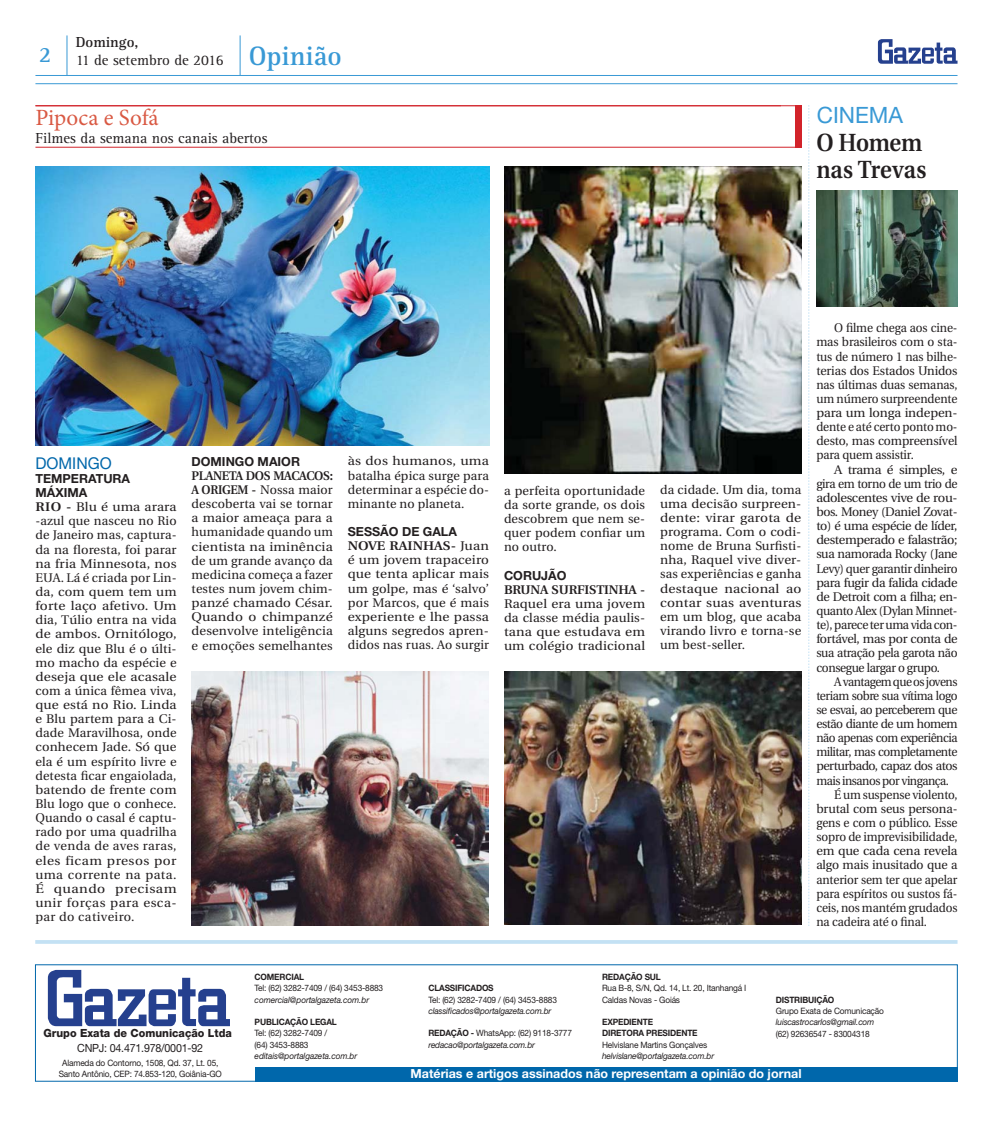
<style>
.page{position:relative;width:993px;height:1124px;background:#fff}
.page>*{position:absolute;margin:0;border:0;box-sizing:border-box;transform-origin:0 0}
.t1{font:600 24.75px/26.2px "Utopia";color:#231f20;scale:.91 1}
.t2{font:23.25px "Minion Pro";color:#d95943}
.t3{font:22.5px "Helvetica Neue";color:#3999d5}
.t4{font:16.25px "Helvetica Neue";color:#0067ab}
.t5{font:15px/18px "Rotis Serif";color:#231f20}
.t6{font:12.5px/14.1px "Utopia";letter-spacing:-.01em;color:#231f20;text-align:justify;scale:1.08 1}
.t7{font:12.5px/14.1px "Utopia";letter-spacing:-.01em;color:#231f20;text-align:justify}
.t8{font:12.5px/14.1px "Utopia";letter-spacing:-.01em;color:#231f20;text-align:justify;scale:.94 1}
.t9{font:12.5px/14.1px "Utopia";letter-spacing:-.01em;color:#231f20;text-align:justify;scale:1.04 1}
.t10{font:12.5px/14.1px "Utopia";letter-spacing:-.01em;color:#231f20;text-align:justify;scale:1.1 1}
.t11{font:12.5px "Utopia";letter-spacing:-.04em;color:#231f20;scale:.94 1}
.t12{font:700 12.5px "Helvetica Neue";color:#fff}
.t13{font:700 12.5px/14.1px "Helvetica Neue";color:#231f20}
.t14{font:12.5px "Utopia";letter-spacing:-.04em;color:#231f20;scale:.95 1}
.t15{font:12.5px "Utopia";letter-spacing:-.04em;color:#231f20}
.t16{font:12.5px "Utopia";letter-spacing:-.04em;color:#231f20;scale:.96 1}
.t17{font:12.5px "Utopia";letter-spacing:-.01em;color:#231f20;scale:.93 1}
.t18{font:600 12.5px "Utopia";letter-spacing:-.02em;color:#231f20;scale:1.04 1}
.t19{font:800 11.25px "Helvetica Neue";color:#231f20;scale:.96 1}
.t20{font:11.25px "Helvetica Neue";letter-spacing:-.02em;color:#231f20;scale:.95 1}
.t21{font:8.75px/11.2px "Helvetica Neue";letter-spacing:-.02em;color:#231f20;scale:.95 1}
.t22{font:italic 8.75px/11.2px "Helvetica Neue";letter-spacing:-.02em;color:#231f20;scale:.95 1}
.t23{font:700 8.75px/11.2px "Helvetica Neue";letter-spacing:-.02em;color:#231f20;scale:.95 1}
.s1{font-weight:700}
.s2{font-weight:700;font-size:27.5px;color:#3999d5}
.s3{font-weight:600}
.s4{font-weight:700;font-style:normal}
.s5{font-style:normal}
</style>
<div class="page">
<svg style="left:877px;top:39px;width:80px;height:25px"></svg>
<hr style="left:35px;top:83px;width:922px;height:1px;background:#3999d5">
<hr style="left:35px;top:75px;width:922px;height:1px;background:#3999d5">
<hr style="left:67px;top:35px;width:1px;height:40px;background:#3999d5">
<hr style="left:240px;top:35px;width:1px;height:40px;background:#3999d5">
<hr style="left:35px;top:940px;width:922px;height:3px;background:#c3e1f4">
<svg style="left:48px;top:969px;width:182px;height:56px"></svg>
<div style="left:254px;top:1067px;width:703px;height:14px;background:#0067ab"></div>
<div style="left:795px;top:105px;width:6px;height:42px;background:#d2232a"></div>
<hr style="left:35px;top:105px;width:766px;height:1px;background:#d2232a">
<hr style="left:35px;top:147px;width:764px;height:1px;background:#d2232a">
<svg style="left:808px;top:105px;width:1px;height:820px"></svg>
<img style="left:35px;top:167px;width:454px;height:278px">
<img style="left:192px;top:671px;width:297px;height:254px">
<img style="left:504px;top:167px;width:297px;height:306px">
<img style="left:816px;top:191px;width:141px;height:115px">
<img style="left:504px;top:671px;width:297px;height:253px">
<p class="t5" style="left:39px;top:34px;width:304px;text-indent:37px"><span class="s1">Domingo,<br></span><sup>2</sup> 11 de setembro de 2016 <span class="s2">Opinião</span></p>
<h2 class="t2" style="left:35px;top:103px;width:125px">Pipoca e Sofá</h2>
<h3 class="t3" style="left:816px;top:107px;width:88px">CINEMA</h3>
<p class="t5" style="left:35px;top:130px;width:233px">Filmes da semana nos canais abertos</p>
<h1 class="t1" style="left:816px;top:132px;width:122px">O Homem nas Trevas</h1>
<h3 class="t4" style="left:35px;top:457px;width:78px">DOMINGO</h3>
<p class="t13" style="left:35px;top:472px;width:96px">TEMPERATURA<br>MÁXIMA</p>
<p class="t6" style="left:35px;top:501px;width:132px"><span class="s3">RIO -</span> Blu é uma arara -azul que nasceu no Rio de Janeiro mas, captura&shy;da na floresta, foi parar na fria Minnesota, nos EUA. Lá é criada por Lin&shy;da, com quem tem um forte laço afetivo. Um dia, Túlio entra na vida de ambos. Ornitólogo, ele diz que Blu é o últi&shy;mo macho da espécie e deseja que ele acasale com a única fêmea viva, que está no Rio. Linda e Blu partem para a Ci&shy;dade Maravilhosa, onde conhecem Jade. Só que ela é um espírito livre e detesta ficar engaiolada, batendo de frente com Blu logo que o conhece.<br>Quando o casal é captu&shy;rado por uma quadrilha de venda de aves raras, eles ficam presos por uma corrente na pata.<br>É quando precisam unir forças para esca&shy;par do cativeiro.</p>
<p class="t13" style="left:191px;top:455px;width:110px">DOMINGO MAIOR</p>
<p class="t7" style="left:191px;top:469px;width:143px"><span class="s3">PLANETA DOS MACACOS:<br>A ORIGEM -</span> Nossa maior descoberta vai se tornar a maior ameaça para a humanidade quando um cientista na iminência de um grande avanço da medicina começa a fazer testes num jovem chim&shy;panzé chamado César.<br>Quando o chimpanzé desenvolve inteligência e emoções semelhantes</p>
<p class="t10" style="left:348px;top:455px;width:130px">às dos humanos, uma batalha épica surge para determinar a espécie do&shy;minante no planeta.</p>
<p class="t13" style="left:348px;top:525px;width:111px">SESSÃO DE GALA</p>
<p class="t10" style="left:348px;top:540px;width:130px"><span class="s3">NOVE RAINHAS-</span> Juan é um jovem trapaceiro que tenta aplicar mais um golpe, mas é ‘salvo’ por Marcos, que é mais experiente e lhe passa alguns segredos apren&shy;didos nas ruas. Ao surgir</p>
<p class="t7" style="left:504px;top:484px;width:143px">a perfeita oportunidade da sorte grande, os dois descobrem que nem se&shy;quer podem confiar um no outro.</p>
<p class="t13" style="left:504px;top:569px;width:64px">CORUJÃO</p>
<p class="t18" style="left:504px;top:584px;width:137px">BRUNA SURFISTINHA -</p>
<p class="t6" style="left:504px;top:597px;width:132px">Raquel era uma jovem da classe média paulis&shy;tana que estudava em um colégio tradicional</p>
<p class="t7" style="left:660px;top:483px;width:143px">da cidade. Um dia, toma uma decisão surpreen&shy;dente: virar garota de programa. Com o codi&shy;nome de Bruna Surfisti&shy;nha, Raquel vive diver&shy;sas experiências e ganha destaque nacional ao contar suas aventuras em um blog, que acaba virando livro e torna-se um best-seller.</p>
<p class="t8" style="left:816px;top:322px;width:152px;text-indent:18px">O filme chega aos cine&shy;mas brasileiros com o sta&shy;tus de número 1 nas bilhe&shy;terias dos Estados Unidos nas últimas duas semanas, um número surpreendente para um longa indepen&shy;dente e até certo ponto mo&shy;desto, mas compreensível para quem assistir.</p>
<p class="t9" style="left:816px;top:463px;width:137px;text-indent:18px">A trama é simples, e gira em torno de um trio de adolescentes vive de rou&shy;bos. Money (Daniel Zovat&shy;to) é uma espécie de líder, destemperado e falastrão; sua namorada Rocky (Jane Levy) quer garantir dinheiro para fugir da falida cidade de Detroit com a filha; en&shy;quanto Alex (Dylan Minnet&shy;te), parece ter uma vida con&shy;fortável, mas por conta de sua atração pela garota não consegue largar o grupo.</p>
<p class="t11" style="left:833px;top:676px;width:133px">A vantagem que os jovens</p>
<p class="t11" style="left:816px;top:690px;width:152px">teriam sobre sua vítima logo</p>
<p class="t14" style="left:816px;top:704px;width:150px">se esvai, ao perceberem que</p>
<p class="t16" style="left:816px;top:718px;width:148px">estão diante de um homem</p>
<p class="t11" style="left:816px;top:732px;width:152px">não apenas com experiência</p>
<p class="t14" style="left:816px;top:747px;width:150px">militar, mas completamente</p>
<p class="t15" style="left:816px;top:761px;width:143px">perturbado, capaz dos atos</p>
<p class="t11" style="left:816px;top:775px;width:143px">mais insanos por vingança.</p>
<p class="t17" style="left:833px;top:789px;width:134px">É um suspense violento,</p>
<p class="t7" style="left:816px;top:802px;width:143px">brutal com seus persona-</p>
<p class="t8" style="left:816px;top:816px;width:152px">gens e com o público. Esse</p>
<p class="t8" style="left:816px;top:830px;width:152px">sopro de imprevisibilidade,</p>
<p class="t7" style="left:816px;top:844px;width:143px">em que cada cena revela</p>
<p class="t7" style="left:816px;top:859px;width:143px">algo mais inusitado que a</p>
<p class="t8" style="left:816px;top:873px;width:152px">anterior sem ter que apelar</p>
<p class="t8" style="left:816px;top:887px;width:152px">para espíritos ou sustos fá-</p>
<p class="t8" style="left:816px;top:901px;width:152px">ceis, nos mantém grudados</p>
<p class="t8" style="left:816px;top:915px;width:119px">na cadeira até o final.</p>
<p class="t19" style="left:43px;top:1028px;width:198px">Grupo Exata de Comunicação Ltda</p>
<p class="t20" style="left:77px;top:1044px;width:134px">CNPJ: 04.471.978/0001-92</p>
<p class="t21" style="left:59px;top:1058px;width:173px;line-height:10.5px;text-align:center">Alameda do Contorno, 1508, Qd. 37, Lt. 05,<br>Santo Antônio, CEP: 74.853-120, Goiânia-GO</p>
<p class="t23" style="left:254px;top:972px;width:54px">COMERCIAL</p>
<p class="t21" style="left:254px;top:983px;width:137px">Tel: (62) 3282-7409 / (64) 3453-8883</p>
<p class="t22" style="left:254px;top:994px;width:122px">comercial@portalgazeta.com.br</p>
<p class="t23" style="left:254px;top:1017px;width:88px">PUBLICAÇÃO LEGAL</p>
<p class="t21" style="left:254px;top:1028px;width:78px">Tel: (62) 3282-7409 / (64) 3453-8883</p>
<p class="t22" style="left:254px;top:1050px;width:109px">editais@portalgazeta.com.br</p>
<p class="t23" style="left:602px;top:972px;width:63px">REDAÇÃO SUL</p>
<p class="t21" style="left:602px;top:983px;width:153px">Rua B-8, S/N, Qd. 14, Lt. 20, Itanhangá I<br>Caldas Novas - Goiás</p>
<p class="t23" style="left:602px;top:1017px;width:102px">EXPEDIENTE<br>DIRETORA PRESIDENTE</p>
<p class="t21" style="left:602px;top:1039px;width:112px">Helvislane Martins Gonçalves</p>
<p class="t22" style="left:602px;top:1050px;width:119px">helvislane@portalgazeta.com.br</p>
<p class="t23" style="left:428px;top:983px;width:70px">CLASSIFICADOS</p>
<p class="t21" style="left:428px;top:994px;width:137px">Tel: (62) 3282-7409 / (64) 3453-8883</p>
<p class="t22" style="left:428px;top:1005px;width:131px">classificados@portalgazeta.com.br</p>
<p class="t22" style="left:428px;top:1028px;width:153px"><span class="s4">REDAÇÃO -</span> <span class="s5">WhatsApp: (62) 9118-3777 </span>redacao@portalgazeta.com.br</p>
<p class="t23" style="left:775px;top:994px;width:63px">DISTRIBUIÇÃO</p>
<p class="t21" style="left:775px;top:1005px;width:115px">Grupo Exata de Comunicação</p>
<p class="t22" style="left:775px;top:1017px;width:105px">luiscastrocarlos@gmail.com</p>
<p class="t21" style="left:775px;top:1028px;width:100px">(62) 92636547 - 83004318</p>
<p class="t12" style="left:410px;top:1069px;width:392px">Matérias e artigos assinados não representam a opinião do jornal</p>
</div>
